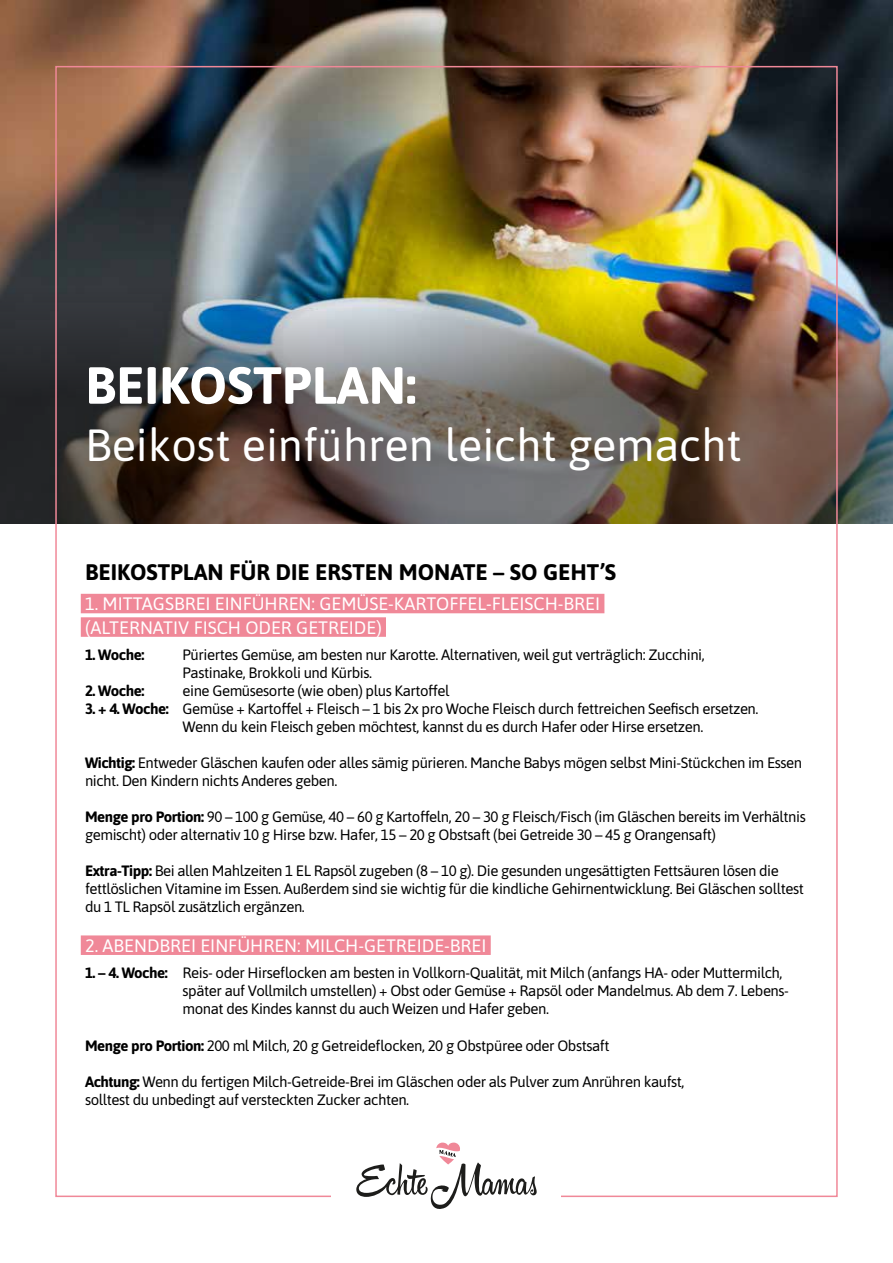
<style>
.page{position:relative;width:893px;height:1263px;background:#fff}
.page>*{position:absolute;margin:0;border:0;box-sizing:border-box;transform-origin:0 0}
.t1{font:700 52.05px "Asap";color:#fff}
.t2{font:45px "Asap";color:#fff}
.t3{font:700 22.5px "Asap";color:#000}
.t4{font:18px/23.5px "Asap";color:#fff}
.t5{font:15px/18px "Asap";letter-spacing:-.03em;color:#000}
.t6{font:700 15px "Asap";letter-spacing:-.03em;color:#000}
.s1{font-weight:700}
</style>
<div class="page">
<img style="left:0;top:0;width:893px;height:255px">
<img style="left:0;top:255px;width:893px;height:268px">
<div style="left:81px;top:594px;width:523px;height:19px;background:#f08898"></div>
<div style="left:81px;top:617px;width:305px;height:20px;background:#f08898"></div>
<div style="left:81px;top:935px;width:410px;height:20px;background:#f08898"></div>
<svg style="left:356px;top:1142px;width:181px;height:67px"></svg>
<h1 class="t1" style="left:85px;top:348px;width:333px">BEIKOSTPLAN:</h1>
<h2 class="t2" style="left:85px;top:414px;width:658px">Beikost einführen leicht gemacht</h2>
<h3 class="t3" style="left:85px;top:556px;width:532px">BEIKOSTPLAN FÜR DIE ERSTEN MONATE – SO GEHT’S</h3>
<p class="t4" style="left:85px;top:591px;width:517px">1. MITTAGSBREI EINFÜHREN: GEMÜSE-KARTOFFEL-FLEISCH-BREI (ALTERNATIV FISCH ODER GETREIDE)</p>
<p class="t6" style="left:85px;top:644px;width:61px">1. Woche:</p>
<p class="t5" style="left:183px;top:645px;width:524px">Püriertes Gemüse, am besten nur Karotte. Alternativen, weil gut verträglich: Zucchini,<br>Pastinake, Brokkoli und Kürbis.</p>
<p class="t6" style="left:85px;top:680px;width:61px">2. Woche:</p>
<p class="t5" style="left:183px;top:681px;width:269px">eine Gemüsesorte (wie oben) plus Kartoffel</p>
<p class="t5" style="left:183px;top:699px;width:577px;text-indent:-98px"><span class="s1">3. + 4. Woche:</span> Gemüse + Kartoffel + Fleisch – 1 bis 2x pro Woche Fleisch durch fettreichen Seefisch ersetzen.<br>Wenn du kein Fleisch geben möchtest, kannst du es durch Hafer oder Hirse ersetzen.</p>
<p class="t5" style="left:85px;top:753px;width:719px"><span class="s1">Wichtig:</span> Entweder Gläschen kaufen oder alles sämig pürieren. Manche Babys mögen selbst Mini-Stückchen im Essen nicht. Den Kindern nichts Anderes geben.</p>
<p class="t5" style="left:85px;top:807px;width:722px"><span class="s1">Menge pro Portion:</span> 90 – 100 g Gemüse, 40 – 60 g Kartoffeln, 20 – 30 g Fleisch/Fisch (im Gläschen bereits im Verhältnis gemischt) oder alternativ 10 g Hirse bzw. Hafer, 15 – 20 g Obstsaft (bei Getreide 30 – 45 g Orangensaft)</p>
<p class="t5" style="left:85px;top:861px;width:720px"><span class="s1">Extra-Tipp:</span> Bei allen Mahlzeiten 1 EL Rapsöl zugeben (8 – 10 g). Die gesunden ungesättigten Fettsäuren lösen die fettlöslichen Vitamine im Essen. Außerdem sind sie wichtig für die kindliche Gehirnentwicklung. Bei Gläschen solltest du 1 TL Rapsöl zusätzlich ergänzen.</p>
<p class="t4" style="left:85px;top:933px;width:403px">2. ABENDBREI EINFÜHREN: MILCH-GETREIDE-BREI</p>
<p class="t5" style="left:183px;top:963px;width:608px;text-indent:-98px"><span class="s1">1. – 4. Woche:</span> Reis- oder Hirseflocken am besten in Vollkorn-Qualität, mit Milch (anfangs HA- oder Muttermilch, später auf Vollmilch umstellen) + Obst oder Gemüse + Rapsöl oder Mandelmus. Ab dem 7. Lebens&shy;monat des Kindes kannst du auch Weizen und Hafer geben.</p>
<p class="t5" style="left:85px;top:1035px;width:526px"><span class="s1">Menge pro Portion:</span> 200 ml Milch, 20 g Getreideflocken, 20 g Obstpüree oder Obstsaft</p>
<p class="t5" style="left:85px;top:1071px;width:601px"><span class="s1">Achtung:</span> Wenn du fertigen Milch-Getreide-Brei im Gläschen oder als Pulver zum Anrühren kaufst, solltest du unbedingt auf versteckten Zucker achten.</p>
</div>
